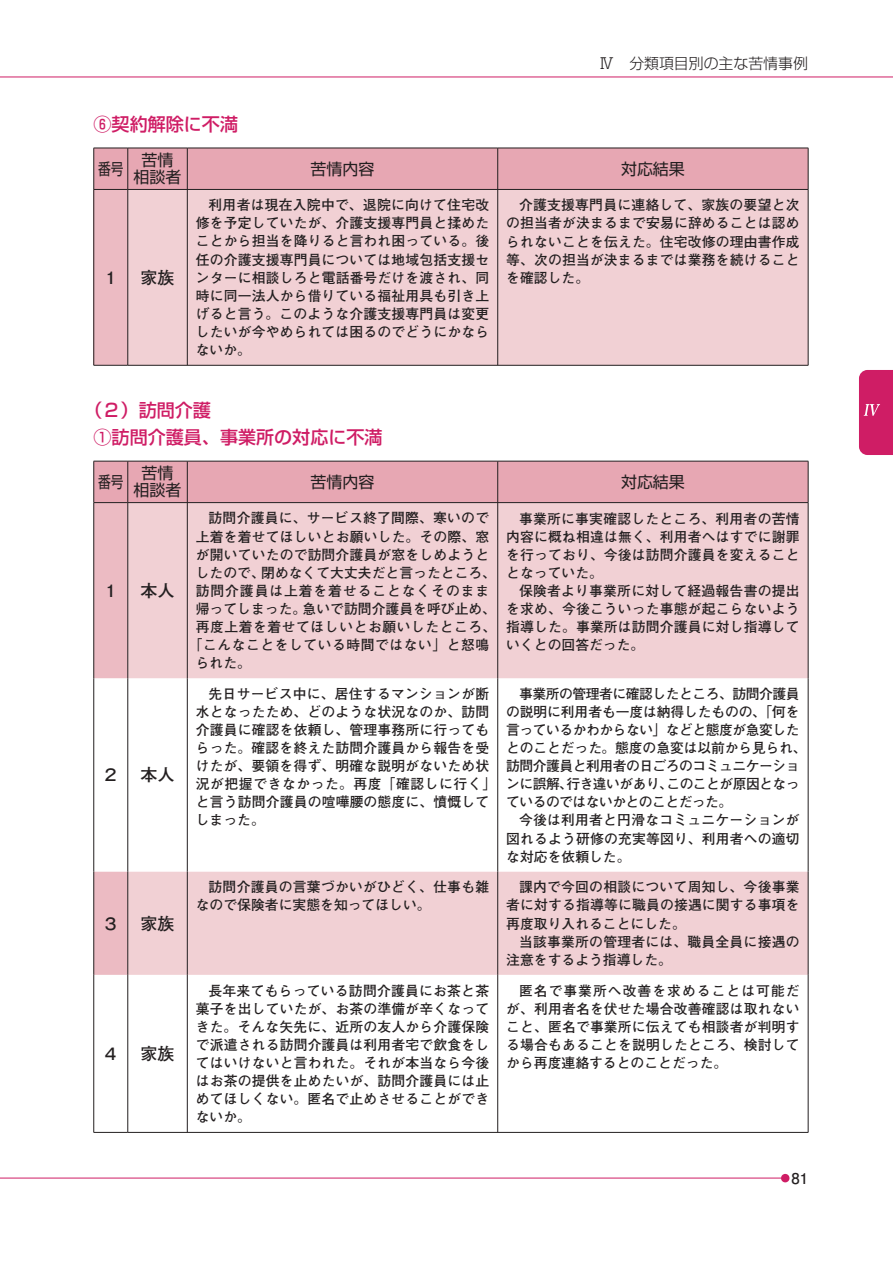
<style>
.page{position:relative;width:893px;height:1263px;background:#fff}
.page>*{position:absolute;margin:0;border:0;box-sizing:border-box;transform-origin:0 0}
.t1{font:18px/26.5px "Shin Go Pro Medium 90 msp RKSJ H";color:#cf1d65}
.t2{font:16.95px "Futo Go B101 Pro Bold 90 msp RKSJ H";color:#231f20}
.t3{font:15.9px/17px "Shin Go Pro Regular 90 msp RKSJ H";color:#231f20;text-align:center}
.t4{font:15.9px "Shin Go Pro Regular 90 msp RKSJ H";color:#231f20;scale:.8 1}
.t5{font:14.85px "Shin Go Pro Light 90 msp RKSJ H";color:#231f20}
.t6{font:14.85px "Futo Go B101 Pro Bold 90 msp RKSJ H";color:#231f20}
.t7{font:13.8px/18.1px "Futo Go B101 Pro Bold 90 msp RKSJ H";letter-spacing:.01em;color:#231f20;text-align:justify}
.t8{font:13.8px/18.1px "Futo Go B101 Pro Bold 90 msp RKSJ H";letter-spacing:-.035em;color:#231f20}
.t9{font:13.8px "Futo Go B101 Pro Bold 90 msp RKSJ H";letter-spacing:.04em;color:#231f20}
.t10{font:13.8px "Futo Go B101 Pro Bold 90 msp RKSJ H";letter-spacing:.035em;color:#231f20}
.t11{font:13.8px "Futo Go B101 Pro Bold 90 msp RKSJ H";letter-spacing:.065em;color:#231f20}
</style>
<div class="page">
<div style="left:859px;top:370px;width:34px;height:85px;background:#cf1d65"></div>
<hr style="left:0;top:77px;width:893px;height:1px;background:#cf1d65">
<hr style="left:0;top:1178px;width:781px;height:1px;background:#cf1d65">
<svg style="left:779px;top:1174px;width:11px;height:8px"></svg>
<div style="left:95px;top:149px;width:713px;height:40px;background:#e7a7b3"></div>
<div style="left:94px;top:189px;width:34px;height:176px;background:#ecbbc3"></div>
<div style="left:129px;top:190px;width:679px;height:175px;background:#f1d0d4"></div>
<hr style="left:94px;top:148px;width:34px;height:1px;background:#231f20">
<hr style="left:94px;top:148px;width:1px;height:41px;background:#231f20">
<hr style="left:128px;top:148px;width:59px;height:1px;background:#231f20">
<hr style="left:128px;top:148px;width:1px;height:41px;background:#231f20">
<hr style="left:187px;top:148px;width:311px;height:1px;background:#231f20">
<hr style="left:187px;top:148px;width:1px;height:41px;background:#231f20">
<hr style="left:498px;top:148px;width:310px;height:1px;background:#231f20">
<hr style="left:497px;top:148px;width:1px;height:41px;background:#231f20">
<hr style="left:808px;top:148px;width:1px;height:41px;background:#231f20">
<hr style="left:94px;top:189px;width:34px;height:1px;background:#231f20">
<hr style="left:128px;top:189px;width:680px;height:1px;background:#231f20">
<hr style="left:94px;top:190px;width:1px;height:175px;background:#231f20">
<hr style="left:128px;top:190px;width:1px;height:175px;background:#231f20">
<hr style="left:187px;top:190px;width:1px;height:175px;background:#231f20">
<hr style="left:497px;top:190px;width:1px;height:175px;background:#231f20">
<hr style="left:808px;top:190px;width:1px;height:175px;background:#231f20">
<hr style="left:94px;top:365px;width:34px;height:1px;background:#231f20">
<hr style="left:128px;top:365px;width:680px;height:1px;background:#231f20">
<svg style="left:94px;top:462px;width:714px;height:513px"></svg>
<svg style="left:129px;top:503px;width:679px;height:472px;fill:#f1d0d4"></svg>
<hr style="left:94px;top:461px;width:34px;height:1px;background:#231f20">
<hr style="left:94px;top:461px;width:1px;height:41px;background:#231f20">
<hr style="left:128px;top:461px;width:59px;height:1px;background:#231f20">
<hr style="left:128px;top:461px;width:1px;height:41px;background:#231f20">
<hr style="left:187px;top:461px;width:311px;height:1px;background:#231f20">
<hr style="left:187px;top:461px;width:1px;height:41px;background:#231f20">
<hr style="left:498px;top:461px;width:310px;height:1px;background:#231f20">
<hr style="left:497px;top:461px;width:1px;height:41px;background:#231f20">
<hr style="left:808px;top:461px;width:1px;height:41px;background:#231f20">
<hr style="left:94px;top:502px;width:34px;height:1px;background:#231f20">
<hr style="left:128px;top:502px;width:680px;height:1px;background:#231f20">
<hr style="left:94px;top:503px;width:1px;height:175px;background:#231f20">
<hr style="left:128px;top:503px;width:1px;height:175px;background:#231f20">
<hr style="left:187px;top:503px;width:1px;height:175px;background:#231f20">
<hr style="left:497px;top:503px;width:1px;height:175px;background:#231f20">
<hr style="left:808px;top:503px;width:1px;height:175px;background:#231f20">
<hr style="left:93px;top:678px;width:1px;height:194px;background:#231f20">
<hr style="left:128px;top:678px;width:1px;height:194px;background:#231f20">
<hr style="left:187px;top:678px;width:1px;height:194px;background:#231f20">
<hr style="left:497px;top:678px;width:1px;height:194px;background:#231f20">
<hr style="left:808px;top:678px;width:1px;height:194px;background:#231f20">
<hr style="left:93px;top:872px;width:1px;height:103px;background:#231f20">
<hr style="left:128px;top:872px;width:1px;height:103px;background:#231f20">
<hr style="left:187px;top:872px;width:1px;height:103px;background:#231f20">
<hr style="left:497px;top:872px;width:1px;height:103px;background:#231f20">
<hr style="left:808px;top:872px;width:1px;height:103px;background:#231f20">
<hr style="left:93px;top:975px;width:1px;height:157px;background:#231f20">
<hr style="left:128px;top:975px;width:1px;height:157px;background:#231f20">
<hr style="left:187px;top:975px;width:1px;height:157px;background:#231f20">
<hr style="left:497px;top:975px;width:1px;height:157px;background:#231f20">
<hr style="left:808px;top:975px;width:1px;height:157px;background:#231f20">
<hr style="left:94px;top:1132px;width:34px;height:1px;background:#231f20">
<hr style="left:128px;top:1132px;width:680px;height:1px;background:#231f20">
<p class="t5" style="left:600px;top:58px;width:210px">Ⅳ　分類項目別の主な苦情事例</p>
<h1 class="t1" style="left:94px;top:113px;width:146px">⑥契約解除に不満</h1>
<p class="t4" style="left:98px;top:163px;width:33px">番号</p>
<p class="t3" style="left:134px;top:154px;width:49px">苦情相談者</p>
<p class="t3" style="left:311px;top:162px;width:65px">苦情内容</p>
<p class="t3" style="left:621px;top:162px;width:65px">対応結果</p>
<p class="t2" style="left:102px;top:271px;width:74px">１ 家族</p>
<p class="t7" style="left:196px;top:198px;width:295px;text-indent:13px">利用者は現在入院中で、退院に向けて住宅改修を予定していたが、介護支援専門員と揉めたことから担当を降りると言われ困っている。後任の介護支援専門員については地域包括支援センターに相談しろと電話番号だけを渡され、同時に同一法人から借りている福祉用具も引き上げると言う。このような介護支援専門員は変更したいが今やめられては困るのでどうにかならないか。</p>
<p class="t7" style="left:506px;top:198px;width:295px;text-indent:13px">介護支援専門員に連絡して、家族の要望と次の担当者が決まるまで安易に辞めることは認められないことを伝えた。住宅改修の理由書作成等、次の担当が決まるまでは業務を続けることを確認した。</p>
<h1 class="t1" style="left:94px;top:400px;width:291px;text-indent:-9px">（２）訪問介護<br>①訪問介護員、事業所の対応に不満</h1>
<p class="t4" style="left:98px;top:476px;width:33px">番号</p>
<p class="t3" style="left:134px;top:467px;width:49px">苦情相談者</p>
<p class="t3" style="left:311px;top:476px;width:65px">苦情内容</p>
<p class="t3" style="left:621px;top:476px;width:65px">対応結果</p>
<p class="t2" style="left:102px;top:584px;width:74px">１ 本人</p>
<p class="t2" style="left:102px;top:769px;width:74px">２ 本人</p>
<p class="t2" style="left:102px;top:917px;width:74px">３ 家族</p>
<p class="t2" style="left:102px;top:1047px;width:74px">４ 家族</p>
<p class="t7" style="left:209px;top:511px;width:282px">訪問介護員に、サービス終了間際、寒いので</p>
<p class="t7" style="left:196px;top:529px;width:295px">上着を着せてほしいとお願いした。その際、窓</p>
<p class="t7" style="left:196px;top:547px;width:295px">が開いていたので訪問介護員が窓をしめようと</p>
<p class="t7" style="left:196px;top:565px;width:302px">したので、閉めなくて大丈夫だと言ったところ、</p>
<p class="t11" style="left:196px;top:585px;width:295px">訪問介護員は上着を着せることなくそのまま</p>
<p class="t7" style="left:196px;top:601px;width:302px">帰ってしまった。急いで訪問介護員を呼び止め、</p>
<p class="t9" style="left:196px;top:621px;width:302px">再度上着を着せてほしいとお願いしたところ、</p>
<p class="t10" style="left:189px;top:640px;width:302px">「こんなことをしている時間ではない」と怒鳴</p>
<p class="t7" style="left:196px;top:656px;width:57px">られた。</p>
<p class="t7" style="left:506px;top:511px;width:295px;text-indent:13px">事業所に事実確認したところ、利用者の苦情内容に概ね相違は無く、利用者へはすでに謝罪を行っており、今後は訪問介護員を変えることとなっていた。</p>
<p class="t7" style="left:506px;top:583px;width:295px;text-indent:13px">保険者より事業所に対して経過報告書の提出を求め、今後こういった事態が起こらないよう指導した。事業所は訪問介護員に対し指導していくとの回答だった。</p>
<p class="t7" style="left:196px;top:686px;width:302px;text-align:left;text-indent:13px">先日サービス中に、居住するマンションが断水となったため、どのような状況なのか、訪問介護員に確認を依頼し、管理事務所に行ってもらった。確認を終えた訪問介護員から報告を受けたが、要領を得ず、明確な説明がないため状況が把握できなかった。再度「確認しに行く」と言う訪問介護員の喧嘩腰の態度に、憤慨してしまった。</p>
<p class="t8" style="left:506px;top:686px;width:302px;text-indent:13px">事業所の管理者に確認したところ、訪問介護員の説明に利用者も一度は納得したものの、「何を言っているかわからない」などと態度が急変したとのことだった。態度の急変は以前から見られ、訪問介護員と利用者の日ごろのコミュニケーションに誤解、行き違いがあり、このことが原因となっているのではないかとのことだった。</p>
<p class="t7" style="left:506px;top:813px;width:295px;text-indent:13px">今後は利用者と円滑なコミュニケーションが図れるよう研修の充実等図り、利用者への適切な対応を依頼した。</p>
<p class="t7" style="left:196px;top:880px;width:295px;text-indent:13px">訪問介護員の言葉づかいがひどく、仕事も雑なので保険者に実態を知ってほしい。</p>
<p class="t7" style="left:506px;top:880px;width:295px;text-indent:13px">課内で今回の相談について周知し、今後事業者に対する指導等に職員の接遇に関する事項を再度取り入れることにした。</p>
<p class="t7" style="left:506px;top:934px;width:295px;text-indent:13px">当該事業所の管理者には、職員全員に接遇の注意をするよう指導した。</p>
<p class="t7" style="left:196px;top:983px;width:295px;text-indent:13px">長年来てもらっている訪問介護員にお茶と茶菓子を出していたが、お茶の準備が辛くなってきた。そんな矢先に、近所の友人から介護保険で派遣される訪問介護員は利用者宅で飲食をしてはいけないと言われた。それが本当なら今後はお茶の提供を止めたいが、訪問介護員には止めてほしくない。匿名で止めさせることができないか。</p>
<p class="t7" style="left:506px;top:983px;width:295px;text-indent:13px">匿名で事業所へ改善を求めることは可能だが、利用者名を伏せた場合改善確認は取れないこと、匿名で事業所に伝えても相談者が判明する場合もあることを説明したところ、検討してから再度連絡するとのことだった。</p>
<p class="t6" style="left:791px;top:1172px;width:18px">81</p>
</div>
